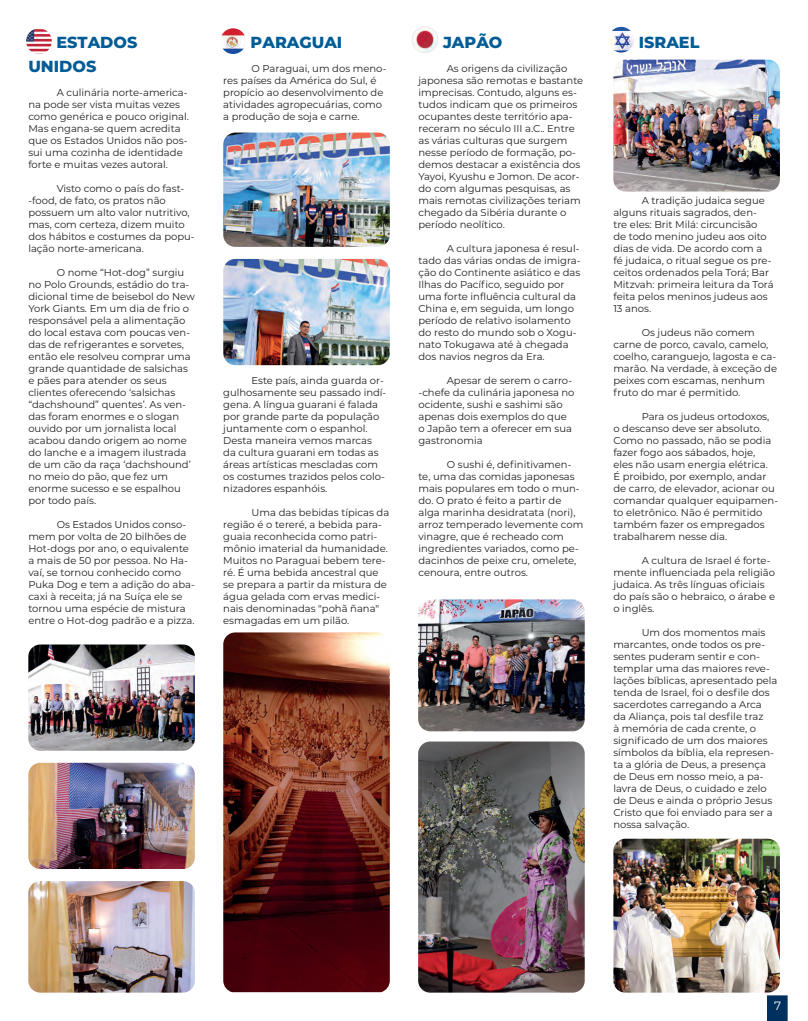
<style>
.page{position:relative;width:808px;height:1021px;background:#fff}
.page>*{position:absolute;margin:0;border:0;box-sizing:border-box;transform-origin:0 0}
.t1{font:800 16px/24px "Montserrat";color:#015c96}
.t2{font:12px "Montserrat";color:#fff}
.t3{font:10px/12px "Montserrat";color:#231f20}
</style>
<div class="page">
<img style="left:223px;top:133px;width:167px;height:114px">
<img style="left:223px;top:259px;width:167px;height:106px">
<img style="left:223px;top:632px;width:167px;height:360px">
<img style="left:418px;top:599px;width:167px;height:132px">
<img style="left:613px;top:60px;width:167px;height:131px">
<img style="left:613px;top:838px;width:167px;height:154px">
<img style="left:418px;top:741px;width:167px;height:251px">
<img style="left:28px;top:644px;width:167px;height:106px">
<img style="left:28px;top:762px;width:167px;height:107px">
<img style="left:28px;top:881px;width:167px;height:111px">
<img style="left:220px;top:28px;width:26px;height:26px;border-radius:13px">
<img style="left:412px;top:27px;width:26px;height:26px;border-radius:13px">
<div style="left:412px;top:26px;width:26px;height:27px;border:1px solid #e9eaeb;border-radius:50%"></div>
<img style="left:608px;top:27px;width:26px;height:26px;border-radius:13px">
<img style="left:26px;top:28px;width:26px;height:26px;border-radius:13px">
<svg style="left:767px;top:995px;width:21px;height:25px"></svg>
<h1 class="t1" style="left:28px;top:29px;width:111px;text-indent:28px">ESTADOS<br>UNIDOS</h1>
<p class="t3" style="left:28px;top:86px;width:162px;text-indent:28px">A culinária norte-america&shy;na pode ser vista muitas vezes como genérica e pouco original.<br>Mas engana-se quem acredita que os Estados Unidos não pos&shy;sui uma cozinha de identidade forte e muitas vezes autoral.</p>
<p class="t3" style="left:28px;top:182px;width:168px;text-indent:28px">Visto como o país do fast--food, de fato, os pratos não possuem um alto valor nutritivo, mas, com certeza, dizem muito dos hábitos e costumes da popu&shy;lação norte-americana.</p>
<p class="t3" style="left:28px;top:266px;width:168px;text-indent:28px">O nome “Hot-dog” surgiu no Polo Grounds, estádio do tra&shy;dicional time de beisebol do New<br>York Giants. Em um dia de frio o responsável pela a alimentação do local estava com poucas ven&shy;das de refrigerantes e sorvetes, então ele resolveu comprar uma grande quantidade de salsichas e pães para atender os seus clientes oferecendo ‘salsichas “dachshound” quentes’. As ven&shy;das foram enormes e o slogan ouvido por um jornalista local acabou dando origem ao nome do lanche e a imagem ilustrada de um cão da raça ‘dachshound’ no meio do pão, que fez um enorme sucesso e se espalhou por todo país.</p>
<p class="t3" style="left:28px;top:518px;width:168px;text-indent:28px">Os Estados Unidos conso&shy;mem por volta de 20 bilhões de<br>Hot-dogs por ano, o equivalente a mais de 50 por pessoa. No Ha&shy;vaí, se tornou conhecido como<br>Puka Dog e tem a adição do aba&shy;caxi à receita; já na Suíça ele se tornou uma espécie de mistura entre o Hot-dog padrão e a pizza.</p>
<h1 class="t1" style="left:251px;top:29px;width:93px">PARAGUAI</h1>
<p class="t3" style="left:223px;top:62px;width:165px;text-indent:28px">O Paraguai, um dos meno&shy;res países da América do Sul, é propício ao desenvolvimento de atividades agropecuárias, como a produção de soja e carne.</p>
<p class="t3" style="left:223px;top:374px;width:165px;text-indent:28px">Este país, ainda guarda or&shy;gulhosamente seu passado indí&shy;gena. A língua guarani é falada por grande parte da população juntamente com o espanhol.<br>Desta maneira vemos marcas da cultura guarani em todas as áreas artísticas mescladas com os costumes trazidos pelos colo&shy;nizadores espanhóis.</p>
<p class="t3" style="left:223px;top:506px;width:168px;text-indent:28px">Uma das bebidas típicas da região é o tereré, a bebida para&shy;guaia reconhecida como patri&shy;mônio imaterial da humanidade.<br>Muitos no Paraguai bebem tere&shy;ré. É uma bebida ancestral que se prepara a partir da mistura de água gelada com ervas medici&shy;nais denominadas "pohã ñana" esmagadas em um pilão.</p>
<h1 class="t1" style="left:443px;top:29px;width:61px">JAPÃO</h1>
<p class="t3" style="left:418px;top:62px;width:166px;text-indent:28px">As origens da civilização japonesa são remotas e bastante imprecisas. Contudo, alguns es&shy;tudos indicam que os primeiros ocupantes deste território apa&shy;receram no século III a.C.. Entre as várias culturas que surgem nesse período de formação, po&shy;demos destacar a existência dos<br>Yayoi, Kyushu e Jomon. De acor&shy;do com algumas pesquisas, as mais remotas civilizações teriam chegado da Sibéria durante o período neolítico.</p>
<p class="t3" style="left:418px;top:242px;width:164px;text-indent:28px">A cultura japonesa é resul&shy;tado das várias ondas de imigra&shy;ção do Continente asiático e das<br>Ilhas do Pacífico, seguido por uma forte influência cultural da<br>China e, em seguida, um longo período de relativo isolamento do resto do mundo sob o Xogu&shy;nato Tokugawa até à chegada dos navios negros da Era.</p>
<p class="t3" style="left:418px;top:374px;width:158px;text-indent:28px">Apesar de serem o carro--chefe da culinária japonesa no ocidente, sushi e sashimi são apenas dois exemplos do que o Japão tem a oferecer em sua gastronomia</p>
<p class="t3" style="left:418px;top:458px;width:166px;text-indent:28px">O sushi é, definitivamen&shy;te, uma das comidas japonesas mais populares em todo o mun&shy;do. O prato é feito a partir de alga marinha desidratata (nori), arroz temperado levemente com vinagre, que é recheado com ingredientes variados, como pe&shy;dacinhos de peixe cru, omelete, cenoura, entre outros.</p>
<h1 class="t1" style="left:639px;top:29px;width:62px">ISRAEL</h1>
<p class="t3" style="left:613px;top:194px;width:162px;text-indent:28px">A tradição judaica segue alguns rituais sagrados, den-<br>tre eles: Brit Milá: circuncisão<br>de todo menino judeu aos oito dias de vida. De acordo com a fé judaica, o ritual segue os pre&shy;ceitos ordenados pela Torá; Bar<br>Mitzvah: primeira leitura da Torá feita pelos meninos judeus aos<br>13 anos.</p>
<p class="t3" style="left:613px;top:326px;width:165px;text-indent:28px">Os judeus não comem carne de porco, cavalo, camelo, coelho, caranguejo, lagosta e ca&shy;marão. Na verdade, à exceção de peixes com escamas, nenhum fruto do mar é permitido.</p>
<p class="t3" style="left:613px;top:410px;width:166px;text-indent:28px">Para os judeus ortodoxos,<br>o descanso deve ser absoluto.<br>Como no passado, não se podia fazer fogo aos sábados, hoje,<br>eles não usam energia elétrica.<br>É proibido, por exemplo, andar de carro, de elevador, acionar ou comandar qualquer equipamen&shy;to eletrônico. Não é permitido também fazer os empregados trabalharem nesse dia.</p>
<p class="t3" style="left:613px;top:554px;width:163px;text-indent:28px">A cultura de Israel é forte&shy;mente influenciada pela religião judaica. As três línguas oficiais do país são o hebraico, o árabe e o inglês.</p>
<p class="t3" style="left:613px;top:626px;width:166px;text-indent:28px">Um dos momentos mais marcantes, onde todos os pre&shy;sentes puderam sentir e con&shy;templar uma das maiores reve&shy;lações bíblicas, apresentado pela tenda de Israel, foi o desfile dos sacerdotes carregando a Arca<br>da Aliança, pois tal desfile traz<br>à memória de cada crente, o significado de um dos maiores símbolos da bíblia, ela represen&shy;ta a glória de Deus, a presença de Deus em nosso meio, a pa&shy;lavra de Deus, o cuidado e zelo de Deus e ainda o próprio Jesus<br>Cristo que foi enviado para ser a nossa salvação.</p>
<p class="t2" style="left:774px;top:997px;width:9px">7</p>
</div>
